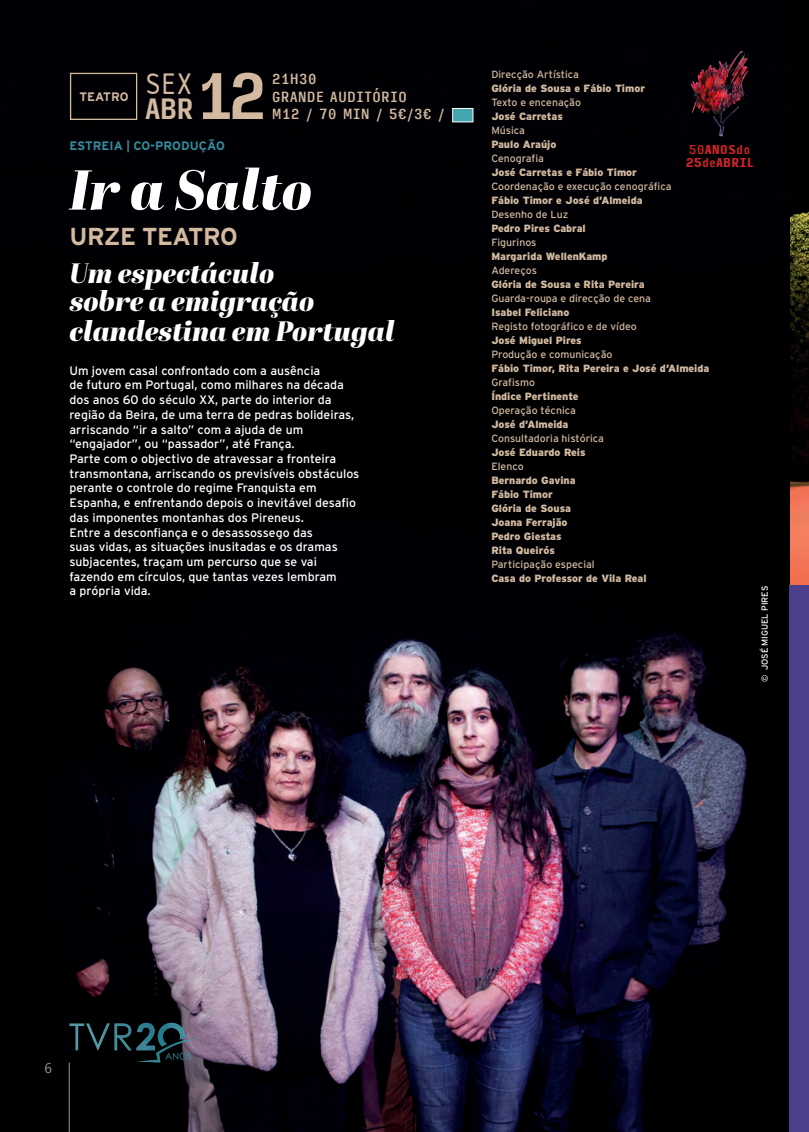
<style>
.page{position:relative;width:809px;height:1132px;background:#fff}
.page>*{position:absolute;margin:0;border:0;box-sizing:border-box;transform-origin:0 0}
.t1{font:700 63px "Input Sans Compressed";color:#d2b9a0}
.t2{font:italic 56px "Abril Fatface";color:#fff}
.t3{font:italic 28px/29.8px "Abril Fatface";color:#fff}
.t4{font:28px "Input Sans Compressed";color:#d2b9a0}
.t5{font:700 28px "Input Sans Compressed";color:#d2b9a0}
.t6{font:700 24.5px "Interstate";letter-spacing:-.02em;color:#d2b9a0}
.t7{font:500 14px "Input Sans Compressed";color:#d2b9a0}
.t8{font:14px "Leelawadee UI";color:#939598}
.Sem_Espaçamento{font:12.25px/14.7px "Interstate";color:#fff}
.t9{font:700 12.25px "Interstate";color:#348c9d}
.t10{font:900 12.25px "Input Sans Compressed";color:#d1232a}
.t11{font:500 12.25px "Input Sans Compressed";color:#d1232a}
.t12{font:700 12.25px "Interstate";color:#d2b9a0}
.Sem_Espaçamento-2{font:900 10.5px/14px "Interstate";color:#d2b9a0}
.Sem_Espaçamento-3{font:10.5px/14px "Interstate";color:#d2b9a0}
.t13{font:8.75px "Interstate";color:#fff}
.s1{font-weight:400}
.s2{font-weight:900}
.s3{font-weight:500}
</style>
<div class="page">
<img style="left:789px;top:0;width:20px;height:585px">
<img style="left:0;top:0;width:789px;height:1131px">
<div style="left:453px;top:109px;width:20px;height:13px;background:#44a5ae"></div>
<div style="left:452px;top:108px;width:21px;height:14px;border:1px solid #fff"></div>
<div style="left:70px;top:73px;width:67px;height:47px;border:1px solid #d2b9a0"></div>
<div style="left:789px;top:585px;width:20px;height:546px;background:#4c3f8b"></div>
<img style="left:685px;top:52px;width:69px;height:89px">
<svg style="left:69px;top:1022px;width:129px;height:40px"></svg>
<hr style="left:69px;top:1062px;width:1px;height:69px;background:#939598">
<p class="t12" style="left:79px;top:90px;width:51px">TEATRO</p>
<p class="t4" style="left:145px;top:58px;width:49px">SEX</p>
<p class="t5" style="left:145px;top:84px;width:51px">ABR</p>
<p class="t1" style="left:194px;top:39px;width:75px">12</p>
<p class="t7" style="left:272px;top:66px;width:47px">21H30</p>
<p class="t7" style="left:272px;top:84px;width:137px">GRANDE AUDITÓRIO</p>
<p class="t7" style="left:272px;top:101px;width:174px">M12 / 70 MIN / 5€/3€ /</p>
<p class="t9" style="left:69px;top:139px;width:157px">ESTREIA | CO-PRODUÇÃO</p>
<p class="t2" style="left:69px;top:150px;width:244px">Ir a Salto</p>
<p class="t6" style="left:69px;top:222px;width:170px">URZE TEATRO</p>
<p class="t3" style="left:69px;top:257px;width:206px">Um espectáculo</p>
<p class="t3" style="left:69px;top:285px;width:327px">sobre a emigração clandestina em Portugal</p>
<p class="Sem_Espaçamento" style="left:69px;top:363px;width:252px">Um jovem casal confrontado com a ausência</p>
<p class="Sem_Espaçamento" style="left:69px;top:377px;width:286px">de futuro em Portugal, como milhares na década dos anos 60 do século XX, parte do interior da região da Beira, de uma terra de pedras bolideiras, arriscando “ir a salto” com a ajuda de um “engajador”, ou “passador”, até França.</p>
<p class="Sem_Espaçamento" style="left:69px;top:451px;width:291px">Parte com o objectivo de atravessar a fronteira transmontana, arriscando os previsíveis obstáculos perante o controle do regime Franquista em Espanha, e enfrentando depois o inevitável desafio das imponentes montanhas dos Pireneus.</p>
<p class="Sem_Espaçamento" style="left:69px;top:524px;width:270px">Entre a desconfiança e o desassossego das suas vidas, as situações inusitadas e os dramas subjacentes, traçam um percurso que se vai fazendo em círculos, que tantas vezes lembram</p>
<p class="Sem_Espaçamento" style="left:69px;top:583px;width:83px">a própria vida.</p>
<p class="Sem_Espaçamento-2" style="left:491px;top:67px;width:155px"><span class="s1">Direcção Artística<br></span>Glória de Sousa e Fábio Timor</p>
<p class="Sem_Espaçamento-3" style="left:491px;top:95px;width:91px">Texto e encenação<br><span class="s2">José Carretas</span></p>
<p class="Sem_Espaçamento-2" style="left:491px;top:123px;width:67px"><span class="s1">Música<br></span>Paulo Araújo</p>
<p class="Sem_Espaçamento-2" style="left:491px;top:151px;width:147px"><span class="s1">Cenografia<br></span>José Carretas e Fábio Timor</p>
<p class="Sem_Espaçamento-3" style="left:491px;top:179px;width:182px">Coordenação e execução cenográfica<br><span class="s2">Fábio Timor e José d’Almeida</span></p>
<p class="Sem_Espaçamento-2" style="left:491px;top:207px;width:96px"><span class="s1">Desenho de Luz<br></span>Pedro Pires Cabral</p>
<p class="Sem_Espaçamento-2" style="left:491px;top:235px;width:118px"><span class="s1">Figurinos<br></span>Margarida WellenKamp</p>
<p class="Sem_Espaçamento-2" style="left:491px;top:263px;width:155px"><span class="s1">Adereços<br></span>Glória de Sousa e Rita Pereira</p>
<p class="Sem_Espaçamento-3" style="left:491px;top:291px;width:161px">Guarda-roupa e direcção de cena<br><span class="s2">Isabel Feliciano</span></p>
<p class="Sem_Espaçamento-3" style="left:491px;top:319px;width:147px">Registo fotográfico e de vídeo<br><span class="s2">José Miguel Pires</span></p>
<p class="Sem_Espaçamento-2" style="left:491px;top:347px;width:219px"><span class="s1">Produção e comunicação<br></span>Fábio Timor, Rita Pereira e José d’Almeida</p>
<p class="Sem_Espaçamento-2" style="left:491px;top:375px;width:89px"><span class="s1">Grafismo<br></span>Índice Pertinente</p>
<p class="Sem_Espaçamento-3" style="left:491px;top:403px;width:86px">Operação técnica</p>
<p class="Sem_Espaçamento-2" style="left:491px;top:417px;width:79px">José d’Almeida</p>
<p class="Sem_Espaçamento-3" style="left:491px;top:431px;width:114px">Consultadoria histórica</p>
<p class="Sem_Espaçamento-2" style="left:491px;top:445px;width:96px">José Eduardo Reis</p>
<p class="Sem_Espaçamento-2" style="left:491px;top:459px;width:86px"><span class="s1">Elenco<br></span>Bernardo Gavina</p>
<p class="Sem_Espaçamento-2" style="left:491px;top:487px;width:63px">Fábio Timor</p>
<p class="Sem_Espaçamento-2" style="left:491px;top:501px;width:81px">Glória de Sousa</p>
<p class="Sem_Espaçamento-2" style="left:491px;top:515px;width:78px">Joana Ferrajão</p>
<p class="Sem_Espaçamento-2" style="left:491px;top:529px;width:72px">Pedro Giestas</p>
<p class="Sem_Espaçamento-2" style="left:491px;top:543px;width:65px">Rita Queirós</p>
<p class="Sem_Espaçamento-3" style="left:491px;top:557px;width:105px">Participação especial</p>
<p class="Sem_Espaçamento-2" style="left:491px;top:571px;width:157px">Casa do Professor de Vila Real</p>
<p class="t11" style="left:689px;top:139px;width:63px">50<span class="s2">ANOS</span>do</p>
<p class="t10" style="left:685px;top:151px;width:69px">25<span class="s3">de</span>ABRIL</p>
<p class="t13" style="left:759px;top:682px;width:98px;rotate:-90deg">© JOSÉ MIGUEL PIRES</p>
<p class="t8" style="left:45px;top:1057px;width:9px">6</p>
</div>
